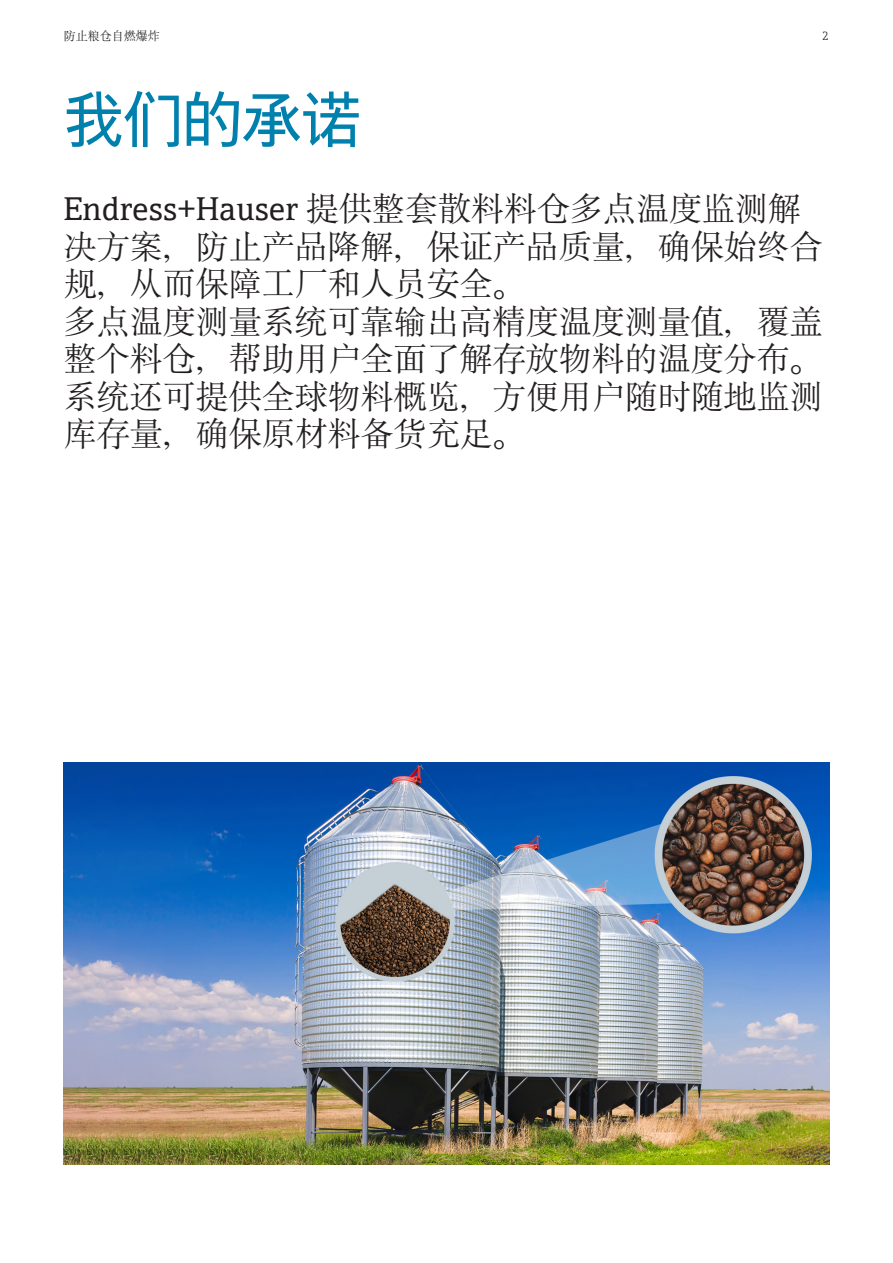
<style>
.page{position:relative;width:893px;height:1263px;background:#fff}
.page>*{position:absolute;margin:0;border:0;box-sizing:border-box;transform-origin:0 0}
.Headline_XL_-_40pt{font:60px "E+H Sans Asia ME";letter-spacing:-.015em;color:#0081ad}
.Content_22_pt{font:33px/37.5px "E+H Serif Asia ME";color:#231f20}
.t1{font:12px "E+H Serif Asia ME";color:#231f20}
.Topline_Inside{font:300 12px "E+H Serif";color:#231f20}
</style>
<div class="page">
<img style="left:64px;top:763px;width:765px;height:401px">
<p class="t1" style="left:64px;top:27px;width:97px">防止粮仓自燃爆炸</p>
<p class="Topline_Inside" style="left:822px;top:27px;width:8px">2</p>
<p class="Headline_XL_-_40pt" style="left:64px;top:84px;width:299px">我们的承诺</p>
<p class="Content_22_pt" style="left:64px;top:191px;width:761px">Endress+Hauser 提供整套散料料仓多点温度监测解决方案，防止产品降解，保证产品质量，确保始终合规，从而保障工厂和人员安全。<br>多点温度测量系统可靠输出高精度温度测量值，覆盖整个料仓，帮助用户全面了解存放物料的温度分布。系统还可提供全球物料概览，方便用户随时随地监测库存量，确保原材料备货充足。</p>
</div>
